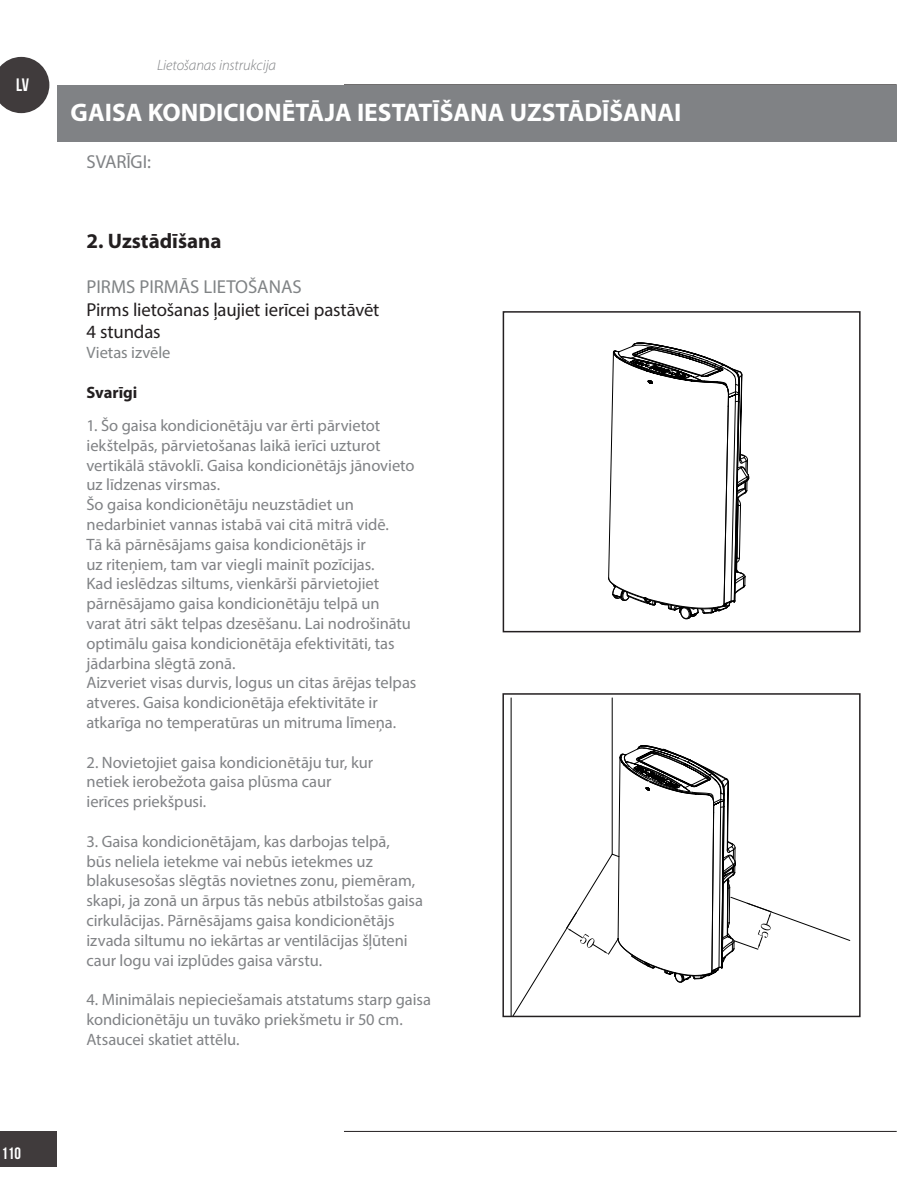
<style>
.page{position:relative;width:918px;height:1188px;background:#fff}
.page>*{position:absolute;margin:0;border:0;box-sizing:border-box;transform-origin:0 0}
.t1{font:700 25.5px "Myriad Pro";color:#fff}
.Allmänt_styckeformat{font:700 21px "Myriad Pro";color:#231f20}
.Body_Text{font:18.75px/22.5px "Myriad Pro";letter-spacing:-.01em;color:#231f20}
.Allmänt_styckeformat-2{font:18.75px "Myriad Pro";color:#808385}
.body_Header{font:18.75px "Myriad Pro";letter-spacing:-.005em;color:#808285}
.t2{font:18px "Bebas Neue";color:#fff}
.Body_Text-2{font:16.5px/19.8px "Myriad Pro";letter-spacing:-.005em;color:#808285}
.Body_Text-3{font:16.5px "Myriad Pro";color:#808385}
.Body_Text-4{font:700 16.5px "Myriad Pro";color:#231f20}
.t3{font:16.5px "Bebas Neue";color:#fff}
.t4{font:italic 300 15px "Myriad Pro";letter-spacing:-.005em;color:#808285}
</style>
<div class="page">
<div style="left:0;top:1131px;width:57px;height:35px;background:#403b3c"></div>
<svg style="left:0;top:57px;width:49px;height:56px;background:#5e5a5b"></svg>
<hr style="left:344px;top:84px;width:553px;height:1px;background:#231f20">
<hr style="left:344px;top:1131px;width:553px;height:1px;background:#231f20">
<div style="left:503px;top:311px;width:358px;height:321px;border:2px solid #231f20"></div>
<div style="left:57px;top:85px;width:840px;height:56px;background:#808285"></div>
<svg style="left:511px;top:84px;width:261px;height:930px"></svg>
<div style="left:502px;top:693px;width:359px;height:324px;border:2px solid #231f20"></div>
<p class="t2" style="left:16px;top:75px;width:14px">LV</p>
<p class="t3" style="left:1px;top:1144px;width:21px">110</p>
<p class="t4" style="left:157px;top:57px;width:121px">Lietošanas instrukcija</p>
<p class="t1" style="left:71px;top:98px;width:612px">GAISA KONDICIONĒTĀJA IESTATĪŠANA UZSTĀDĪŠANAI</p>
<p class="body_Header" style="left:87px;top:150px;width:66px">SVARĪGI:</p>
<p class="Allmänt_styckeformat" style="left:87px;top:229px;width:137px">2. Uzstādīšana</p>
<p class="Allmänt_styckeformat-2" style="left:87px;top:275px;width:217px">PIRMS PIRMĀS LIETOŠANAS</p>
<p class="Body_Text" style="left:87px;top:298px;width:294px">Pirms lietošanas ļaujiet ierīcei pastāvēt<br>4 stundas</p>
<p class="Body_Text-3" style="left:87px;top:342px;width:86px">Vietas izvēle</p>
<p class="Body_Text-4" style="left:87px;top:383px;width:52px">Svarīgi</p>
<p class="Body_Text-2" style="left:87px;top:415px;width:330px">1. Šo gaisa kondicionētāju var ērti pārvietot iekštelpās, pārvietošanas laikā ierīci uzturot vertikālā stāvoklī. Gaisa kondicionētājs jānovieto uz līdzenas virsmas.</p>
<p class="Body_Text-2" style="left:87px;top:494px;width:304px">Šo gaisa kondicionētāju neuzstādiet un nedarbiniet vannas istabā vai citā mitrā vidē.</p>
<p class="Body_Text-2" style="left:87px;top:534px;width:326px">Tā kā pārnēsājams gaisa kondicionētājs ir<br>uz riteņiem, tam var viegli mainīt pozīcijas.<br>Kad ieslēdzas siltums, vienkārši pārvietojiet pārnēsājamo gaisa kondicionētāju telpā un varat ātri sākt telpas dzesēšanu. Lai nodrošinātu optimālu gaisa kondicionētāja efektivitāti, tas jādarbina slēgtā zonā.</p>
<p class="Body_Text-2" style="left:87px;top:673px;width:331px">Aizveriet visas durvis, logus un citas ārējas telpas atveres. Gaisa kondicionētāja efektivitāte ir atkarīga no temperatūras un mitruma līmeņa.</p>
<p class="Body_Text-2" style="left:87px;top:752px;width:288px">2. Novietojiet gaisa kondicionētāju tur, kur</p>
<p class="Body_Text-2" style="left:87px;top:772px;width:246px">netiek ierobežota gaisa plūsma caur</p>
<p class="Body_Text-2" style="left:87px;top:791px;width:121px">ierīces priekšpusi.</p>
<p class="Body_Text-2" style="left:87px;top:831px;width:338px">3. Gaisa kondicionētājam, kas darbojas telpā,<br>būs neliela ietekme vai nebūs ietekmes uz blakusesošas slēgtās novietnes zonu, piemēram, skapi, ja zonā un ārpus tās nebūs atbilstošas gaisa cirkulācijas. Pārnēsājams gaisa kondicionētājs izvada siltumu no iekārtas ar ventilācijas šļūteni caur logu vai izplūdes gaisa vārstu.</p>
<p class="Body_Text-2" style="left:87px;top:989px;width:346px">4. Minimālais nepieciešamais atstatums starp gaisa kondicionētāju un tuvāko priekšmetu ir 50 cm.<br>Atsaucei skatiet attēlu.</p>
</div>
